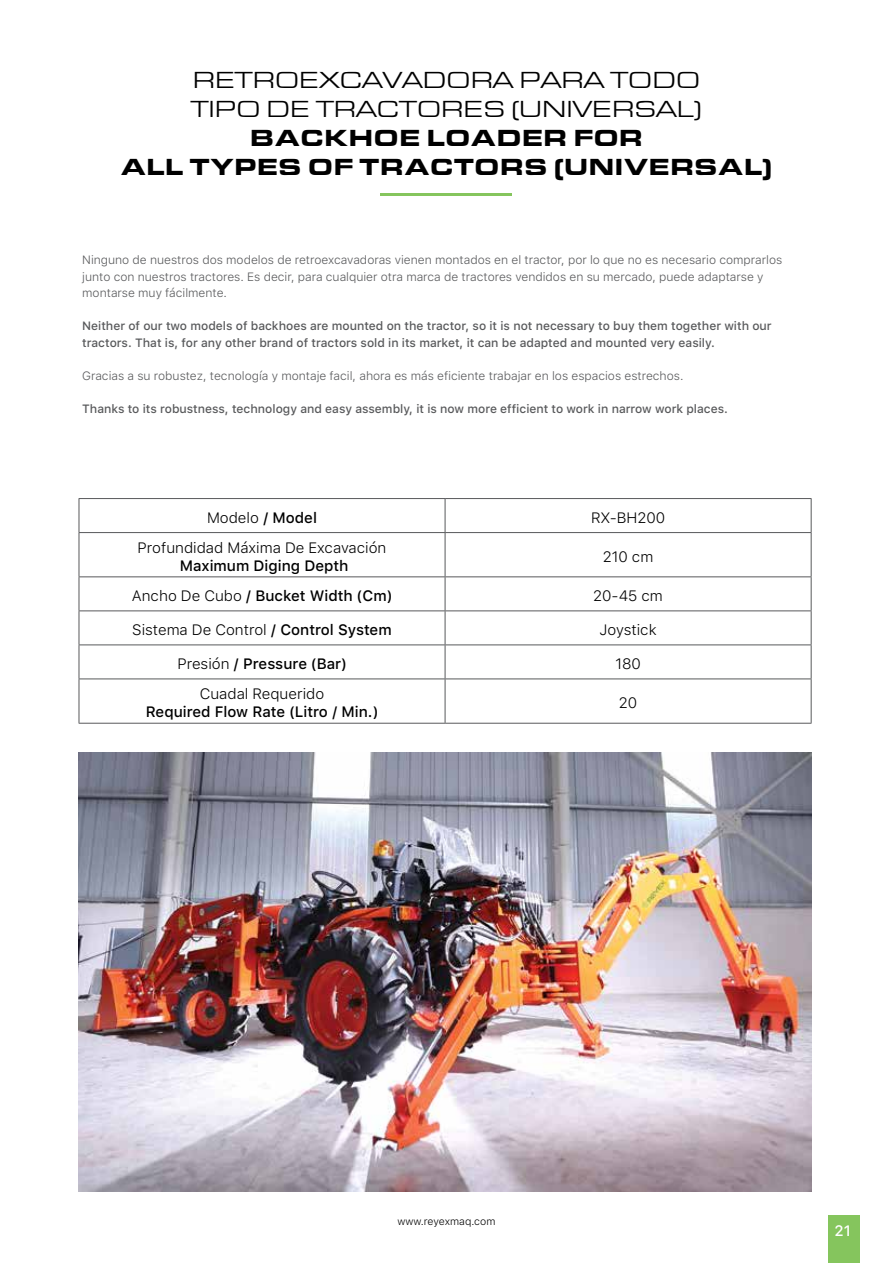
<style>
.page{position:relative;width:893px;height:1263px;background:#fff}
.page>*{position:absolute;margin:0;border:0;box-sizing:border-box;transform-origin:0 0}
.t1{font:24px/28.8px "Eurostile Extended";color:#000}
.t2{font:900 24px/28.8px "Eurostile Extended";color:#000;text-align:center}
.t3{font:300 15px "SFUI Text";color:#000}
.t4{font:500 15px "SFUI Text";color:#000}
.t5{font:500 15px "SFUI Text";color:#fff}
.t6{font:300 12px/16.5px "SFUI Text";color:#58595b}
.t7{font:500 12px/16.5px "SFUI Text";color:#58595b}
.t8{font:300 10.5px "SFUI Text";color:#000}
.s1{font-weight:500}
.s2{font-weight:300}
</style>
<div class="page">
<div style="left:828px;top:1215px;width:32px;height:48px;background:#85c55d"></div>
<hr style="left:381px;top:193px;width:131px;height:3px;background:#85c55d">
<hr style="left:79px;top:498px;width:366px;height:1px;background:#58595b">
<hr style="left:79px;top:499px;width:1px;height:33px;background:#58595b">
<hr style="left:445px;top:498px;width:366px;height:1px;background:#58595b">
<hr style="left:445px;top:499px;width:1px;height:33px;background:#58595b">
<hr style="left:811px;top:499px;width:1px;height:33px;background:#58595b">
<hr style="left:79px;top:532px;width:366px;height:1px;background:#58595b">
<hr style="left:79px;top:533px;width:1px;height:43px;background:#58595b">
<hr style="left:445px;top:532px;width:366px;height:1px;background:#58595b">
<hr style="left:445px;top:533px;width:1px;height:43px;background:#58595b">
<hr style="left:811px;top:533px;width:1px;height:43px;background:#58595b">
<hr style="left:79px;top:576px;width:366px;height:1px;background:#58595b">
<hr style="left:79px;top:577px;width:1px;height:33px;background:#58595b">
<hr style="left:445px;top:576px;width:366px;height:1px;background:#58595b">
<hr style="left:445px;top:577px;width:1px;height:33px;background:#58595b">
<hr style="left:811px;top:577px;width:1px;height:33px;background:#58595b">
<hr style="left:79px;top:610px;width:366px;height:1px;background:#58595b">
<hr style="left:79px;top:611px;width:1px;height:33px;background:#58595b">
<hr style="left:445px;top:610px;width:366px;height:1px;background:#58595b">
<hr style="left:445px;top:611px;width:1px;height:33px;background:#58595b">
<hr style="left:811px;top:611px;width:1px;height:33px;background:#58595b">
<hr style="left:79px;top:644px;width:366px;height:1px;background:#58595b">
<hr style="left:79px;top:645px;width:1px;height:33px;background:#58595b">
<hr style="left:445px;top:644px;width:366px;height:1px;background:#58595b">
<hr style="left:445px;top:645px;width:1px;height:33px;background:#58595b">
<hr style="left:811px;top:645px;width:1px;height:33px;background:#58595b">
<hr style="left:79px;top:678px;width:366px;height:1px;background:#58595b">
<hr style="left:79px;top:679px;width:1px;height:44px;background:#58595b">
<hr style="left:445px;top:678px;width:366px;height:1px;background:#58595b">
<hr style="left:445px;top:679px;width:1px;height:44px;background:#58595b">
<hr style="left:811px;top:679px;width:1px;height:44px;background:#58595b">
<hr style="left:79px;top:723px;width:366px;height:1px;background:#58595b">
<hr style="left:445px;top:723px;width:366px;height:1px;background:#58595b">
<img style="left:79px;top:753px;width:732px;height:438px">
<h1 class="t1" style="left:191px;top:66px;width:513px">RETROEXCAVADORA PARA TODO<br>TIPO DE TRACTORES (UNIVERSAL)</h1>
<h1 class="t2" style="left:120px;top:123px;width:654px">BACKHOE LOADER FOR<br>ALL TYPES OF TRACTORS (UNIVERSAL)</h1>
<p class="t6" style="left:82px;top:251px;width:702px">Ninguno de nuestros dos modelos de retroexcavadoras vienen montados en el tractor, por lo que no es necesario comprarlos junto con nuestros tractores. Es decir, para cualquier otra marca de tractores vendidos en su mercado, puede adaptarse y montarse muy fácilmente.</p>
<p class="t7" style="left:82px;top:317px;width:691px">Neither of our two models of backhoes are mounted on the tractor, so it is not necessary to buy them together with our tractors. That is, for any other brand of tractors sold in its market, it can be adapted and mounted very easily.</p>
<p class="t6" style="left:82px;top:367px;width:603px">Gracias a su robustez, tecnología y montaje facil, ahora es más eficiente trabajar en los espacios estrechos.</p>
<p class="t7" style="left:82px;top:399px;width:647px">Thanks to its robustness, technology and easy assembly, it is now more efficient to work in narrow work places.</p>
<p class="t3" style="left:207px;top:507px;width:112px">Modelo <span class="s1">/ Model</span></p>
<p class="t3" style="left:591px;top:507px;width:76px">RX-BH200</p>
<p class="t3" style="left:138px;top:537px;width:250px">Profundidad Máxima De Excavación</p>
<p class="t4" style="left:180px;top:555px;width:170px">Maximum Diging Depth</p>
<p class="t3" style="left:603px;top:546px;width:52px">210 cm</p>
<p class="t4" style="left:132px;top:585px;width:262px"><span class="s2">Ancho De Cubo</span> / Bucket Width (Cm)</p>
<p class="t3" style="left:593px;top:585px;width:71px">20-45 cm</p>
<p class="t3" style="left:132px;top:619px;width:261px">Sistema De Control <span class="s1">/ Control System</span></p>
<p class="t3" style="left:599px;top:619px;width:59px">Joystick</p>
<p class="t4" style="left:177px;top:653px;width:171px"><span class="s2">Presión</span> / Pressure (Bar)</p>
<p class="t3" style="left:615px;top:653px;width:27px">180</p>
<p class="t3" style="left:200px;top:683px;width:126px">Cuadal Requerido</p>
<p class="t4" style="left:146px;top:701px;width:234px">Required Flow Rate (Litro / Min.)</p>
<p class="t3" style="left:619px;top:692px;width:20px">20</p>
<p class="t8" style="left:397px;top:1214px;width:99px">www.reyexmaq.com</p>
<p class="t5" style="left:835px;top:1219px;width:18px">21</p>
</div>
